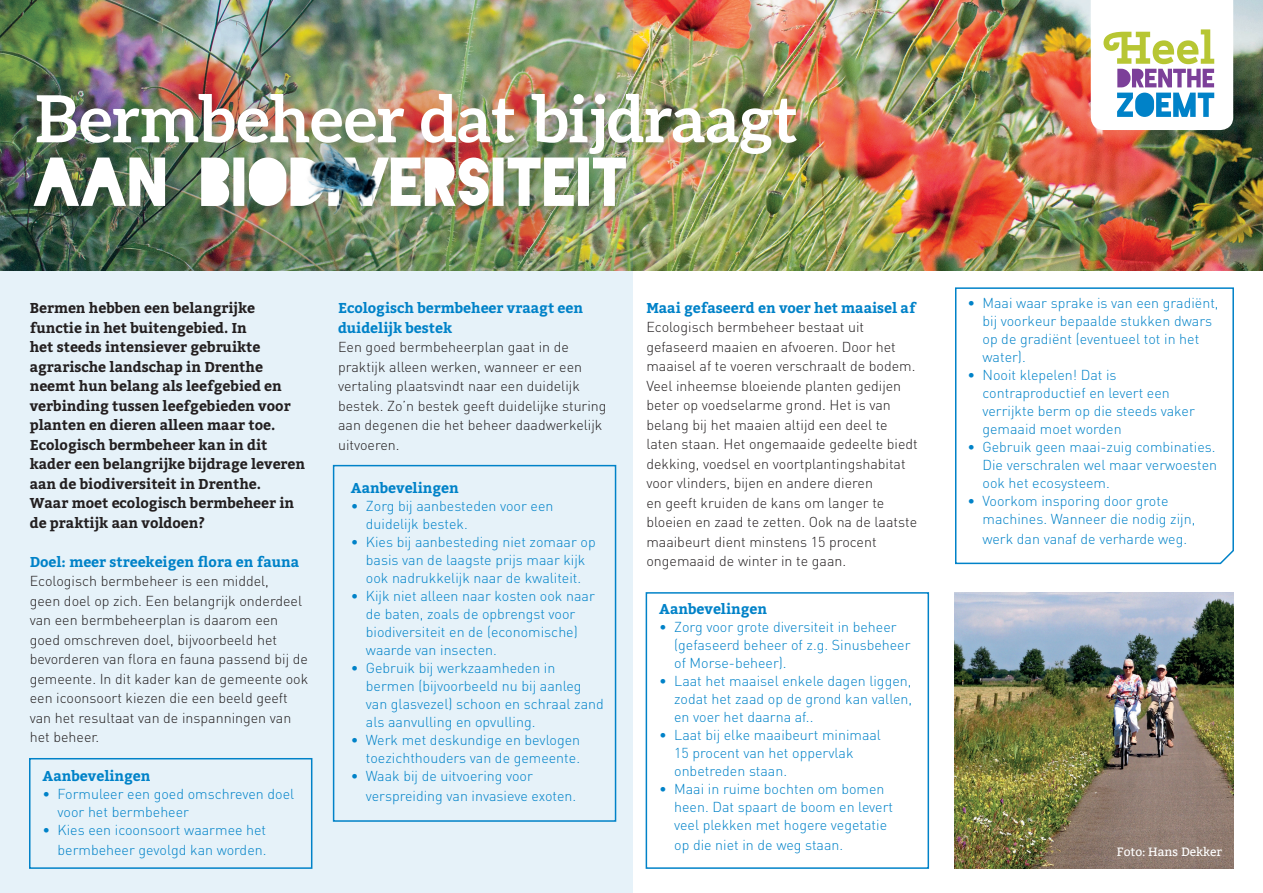
<style>
.page{position:relative;width:1263px;height:893px;background:#fff}
.page>*{position:absolute;margin:0;border:0;box-sizing:border-box;transform-origin:0 0}
.t1{font:700 65.1px "Aleo";color:#fff}
.t2{font:65.1px "Blackout Midnight";color:#fff}
.t3{font:300 14.25px/18px "DINOT";color:#0082c8}
.t4{font:300 14.25px/19.5px "DINOT";color:#231f20}
.t5{font:700 14.25px/19.5px "Bitter";color:#231f20}
.t6{font:700 14.25px/19.5px "Bitter";color:#0082c8}
.t7{font:12px "Bitter";color:#fff}
</style>
<div class="page">
<div style="left:646px;top:592px;width:283px;height:277px;border:2px solid #0082c8"></div>
<svg style="left:955px;top:287px;width:279px;height:278px"></svg>
<img style="left:632px;top:0;width:631px;height:270px">
<img style="left:0;top:0;width:632px;height:893px">
<div style="left:30px;top:89px;width:782px;height:133px;background:#231f20;opacity:.2"></div>
<img style="left:289px;top:130px;width:113px;height:100px">
<img style="left:955px;top:592px;width:278px;height:277px">
<svg style="left:1091px;top:0;width:142px;height:130px"></svg>
<h1 class="t1" style="left:35px;top:81px;width:764px">Bermbeheer dat bijdraagt</h1>
<h1 class="t2" style="left:35px;top:154px;width:595px">AAN BIODIVERSITEIT</h1>
<p class="t5" style="left:30px;top:298px;width:277px">Bermen hebben een belangrijke functie in het buitengebied. In<br>het steeds intensiever gebruikte agrarische landschap in Drenthe neemt hun belang als leefgebied en verbinding tussen leefgebieden voor planten en dieren alleen maar toe.<br>Ecologisch bermbeheer kan in dit kader een belangrijke bijdrage leveren aan de biodiversiteit in Drenthe.<br>Waar moet ecologisch bermbeheer in de praktijk aan voldoen?</p>
<p class="t6" style="left:30px;top:552px;width:271px">Doel: meer streekeigen flora en fauna</p>
<p class="t4" style="left:30px;top:571px;width:280px">Ecologisch bermbeheer is een middel,<br>geen doel op zich. Een belangrijk onderdeel van een bermbeheerplan is daarom een goed omschreven doel, bijvoorbeeld het bevorderen van flora en fauna passend bij de gemeente. In dit kader kan de gemeente ook een icoonsoort kiezen die een beeld geeft van het resultaat van de inspanningen van het beheer.</p>
<p class="t6" style="left:43px;top:766px;width:109px">Aanbevelingen</p>
<p class="t3" style="left:58px;top:784px;width:238px;text-indent:-15px">• Formuleer een goed omschreven doel voor het bermbeheer</p>
<p class="t3" style="left:43px;top:820px;width:225px;line-height:19.5px;text-align:right">• Kies een icoonsoort waarmee het bermbeheer gevolgd kan worden.</p>
<p class="t6" style="left:338px;top:298px;width:247px">Ecologisch bermbeheer vraagt een duidelijk bestek</p>
<p class="t4" style="left:338px;top:337px;width:270px">Een goed bermbeheerplan gaat in de praktijk alleen werken, wanneer er een vertaling plaatsvindt naar een duidelijk bestek. Zo’n bestek geeft duidelijke sturing aan degenen die het beheer daadwerkelijk uitvoeren.</p>
<p class="t6" style="left:351px;top:478px;width:109px">Aanbevelingen</p>
<p class="t3" style="left:366px;top:496px;width:189px;text-indent:-15px">• Zorg bij aanbesteden voor een duidelijk bestek.</p>
<p class="t3" style="left:351px;top:532px;width:246px;text-align:center">• Kies bij aanbesteding niet zomaar op basis van de laagste prijs maar kijk ook nadrukkelijk naar de kwaliteit.</p>
<p class="t3" style="left:366px;top:586px;width:230px;text-indent:-15px">• Kijk niet alleen naar kosten ook naar de baten, zoals de opbrengst voor biodiversiteit en de (economische) waarde van insecten.</p>
<p class="t3" style="left:366px;top:658px;width:239px;text-indent:-15px">• Gebruik bij werkzaamheden in bermen (bijvoorbeeld nu bij aanleg van glasvezel) schoon en schraal zand als aanvulling en opvulling.</p>
<p class="t3" style="left:351px;top:730px;width:231px;text-align:right">• Werk met deskundige en bevlogen toezichthouders van de gemeente.</p>
<p class="t3" style="left:366px;top:765px;width:212px;line-height:19.5px;text-indent:-15px">• Waak bij de uitvoering voor verspreiding van invasieve exoten.</p>
<p class="t6" style="left:646px;top:298px;width:271px">Maai gefaseerd en voer het maaisel af</p>
<p class="t4" style="left:646px;top:317px;width:273px">Ecologisch bermbeheer bestaat uit gefaseerd maaien en afvoeren. Door het maaisel af te voeren verschraalt de bodem.<br>Veel inheemse bloeiende planten gedijen beter op voedselarme grond. Het is van belang bij het maaien altijd een deel te laten staan. Het ongemaaide gedeelte biedt dekking, voedsel en voortplantingshabitat voor vlinders, bijen en andere dieren<br>en geeft kruiden de kans om langer te bloeien en zaad te zetten. Ook na de laatste maaibeurt dient minstens 15 procent ongemaaid de winter in te gaan.</p>
<p class="t6" style="left:659px;top:600px;width:109px">Aanbevelingen</p>
<p class="t3" style="left:674px;top:618px;width:238px;text-indent:-15px">• Zorg voor grote diversiteit in beheer (gefaseerd beheer of z.g. Sinusbeheer of Morse-beheer).</p>
<p class="t3" style="left:674px;top:672px;width:239px;text-align:justify;text-indent:-15px">• Laat het maaisel enkele dagen liggen, zodat het zaad op de grond kan vallen, en voer het daarna af..</p>
<p class="t3" style="left:674px;top:726px;width:208px;text-indent:-15px">• Laat bij elke maaibeurt minimaal<br>15 procent van het oppervlak onbetreden staan.</p>
<p class="t3" style="left:674px;top:780px;width:220px;text-indent:-15px">• Maai in ruime bochten om bomen heen. Dat spaart de boom en levert veel plekken met hogere vegetatie</p>
<p class="t3" style="left:674px;top:835px;width:171px">op die niet in de weg staan.</p>
<p class="t3" style="left:982px;top:293px;width:238px;text-indent:-15px">• Maai waar sprake is van een gradiënt, bij voorkeur bepaalde stukken dwars op de gradiënt (eventueel tot in het water).</p>
<p class="t3" style="left:982px;top:365px;width:214px;text-indent:-15px">• Nooit klepelen! Dat is contraproductief en levert een verrijkte berm op die steeds vaker gemaaid moet worden</p>
<p class="t3" style="left:982px;top:437px;width:236px;text-align:justify;text-indent:-15px">• Gebruik geen maai-zuig combinaties.<br>Die verschralen wel maar verwoesten ook het ecosysteem.</p>
<p class="t3" style="left:982px;top:491px;width:214px;text-indent:-15px">• Voorkom insporing door grote machines. Wanneer die nodig zijn,</p>
<p class="t3" style="left:982px;top:529px;width:206px">werk dan vanaf de verharde weg.</p>
<p class="t7" style="left:1117px;top:845px;width:107px">Foto: Hans Dekker</p>
</div>
